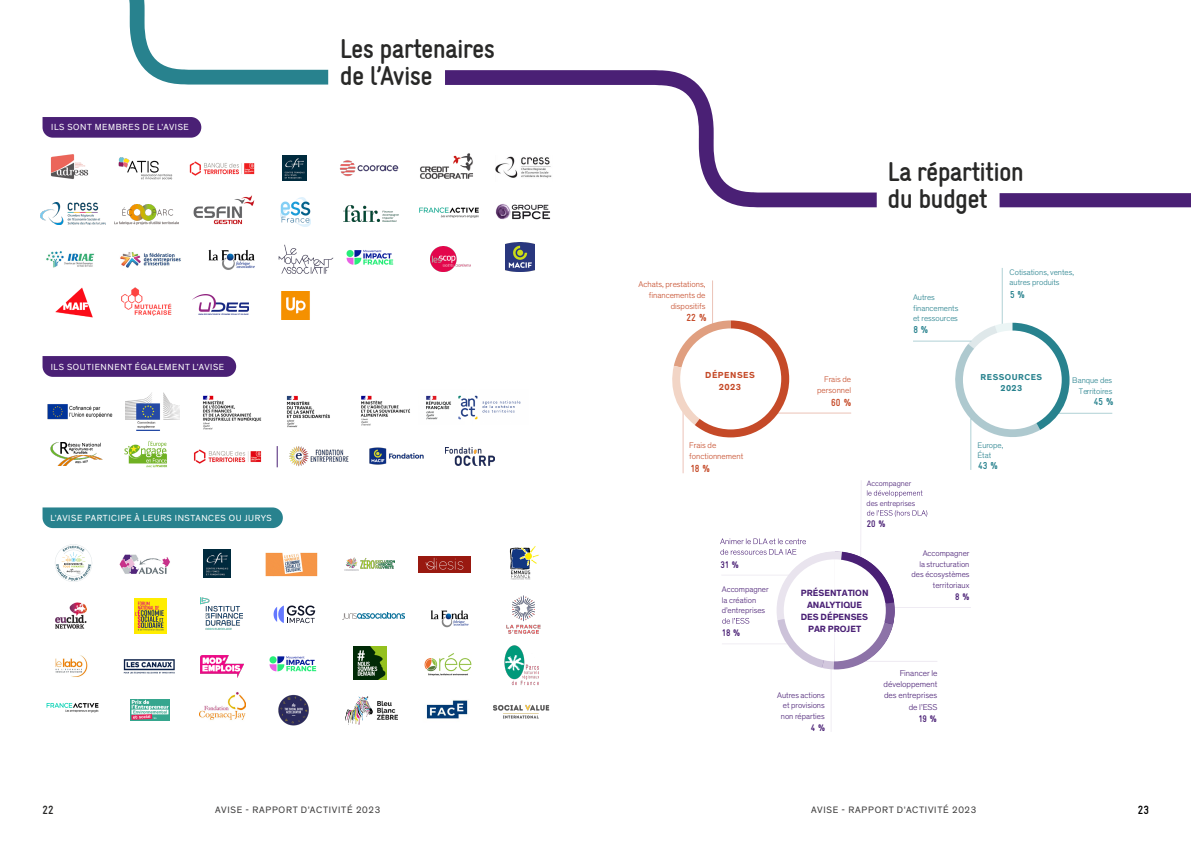
<style>
.page{position:relative;width:1191px;height:842px;background:#fff}
.page>*{position:absolute;margin:0;border:0;box-sizing:border-box;transform-origin:0 0}
.t1{font:700 condensed 27px/27px "Gravur LLTT";letter-spacing:-.03em;color:#282827}
.t2{font:700 12px "Gravur Condensed";color:#282827}
.t3{font:700 12px "Gravur Condensed";color:#000}
.t4{font:700 10.3px "Gravur Condensed";color:#c54a28}
.t5{font:700 10.1px "Gravur Condensed";color:#28828e}
.t6{font:700 9.6px "Gravur Condensed";color:#4a2075}
.t7{font:9.5px "Theinhardt";letter-spacing:.08em;color:#3c3b3b}
.t8{font:700 9.2px/11.8px "Theinhardt";color:#4a2075;text-align:center}
.t9{font:700 9.1px/11.6px "Theinhardt";color:#4a2075;text-align:center}
.t10{font:9px "Theinhardt";letter-spacing:.07em;color:#fff}
.t11{font:700 8.9px/11.4px "Theinhardt";color:#4a2075;text-align:center}
.t12{font:700 8.9px/11.3px "Theinhardt";letter-spacing:.06em;color:#c54a28;text-align:center}
.t13{font:700 8.7px/11px "Theinhardt";letter-spacing:.06em;color:#28828e;text-align:center}
.t14{font:300 8.5px/11.4px "Theinhardt";color:#4a2075;text-align:right}
.t15{font:300 8.4px/10.8px "Theinhardt";color:#c54a28;text-align:right}
.t16{font:300 8.3px/10.6px "Theinhardt";color:#4a2075;text-align:right}
.t17{font:300 8.2px/10.5px "Theinhardt";color:#28828e}
.t18{font:300 7.8px "Theinhardt";color:#4a2075}
</style>
<div class="page">
<svg style="left:129px;top:0;width:199px;height:85px"></svg>
<svg style="left:445px;top:70px;width:431px;height:137px"></svg>
<div style="left:43px;top:117px;width:158px;height:21px;background:#4a2075"></div>
<img style="left:50px;top:154px;width:38px;height:25px">
<img style="left:420px;top:152px;width:53px;height:27px">
<img style="left:280px;top:198px;width:31px;height:28px">
<img style="left:46px;top:251px;width:49px;height:17px">
<img style="left:505px;top:243px;width:29px;height:28px">
<img style="left:189px;top:161px;width:66px;height:15px">
<img style="left:419px;top:202px;width:64px;height:16px">
<img style="left:208px;top:249px;width:47px;height:21px">
<img style="left:121px;top:287px;width:51px;height:29px">
<img style="left:119px;top:157px;width:54px;height:23px">
<img style="left:41px;top:203px;width:64px;height:21px">
<img style="left:344px;top:205px;width:54px;height:17px">
<img style="left:120px;top:252px;width:61px;height:16px">
<img style="left:278px;top:244px;width:56px;height:30px">
<img style="left:283px;top:156px;width:24px;height:25px">
<img style="left:115px;top:204px;width:64px;height:20px">
<img style="left:493px;top:203px;width:60px;height:17px">
<img style="left:430px;top:246px;width:40px;height:25px">
<img style="left:192px;top:295px;width:56px;height:19px">
<img style="left:339px;top:160px;width:60px;height:17px">
<img style="left:193px;top:195px;width:61px;height:30px">
<img style="left:346px;top:250px;width:48px;height:15px">
<img style="left:55px;top:287px;width:38px;height:31px">
<img style="left:281px;top:292px;width:29px;height:27px">
<img style="left:496px;top:155px;width:56px;height:26px">
<svg style="left:43px;top:356px;width:193px;height:21px;background:#4e2578"></svg>
<img style="left:47px;top:404px;width:66px;height:15px">
<img style="left:193px;top:449px;width:69px;height:15px">
<img style="left:203px;top:395px;width:59px;height:35px">
<img style="left:360px;top:395px;width:50px;height:31px">
<img style="left:289px;top:446px;width:60px;height:21px">
<img style="left:126px;top:393px;width:54px;height:37px">
<img style="left:426px;top:395px;width:95px;height:25px">
<img style="left:369px;top:447px;width:55px;height:18px">
<img style="left:286px;top:395px;width:44px;height:33px">
<img style="left:445px;top:448px;width:49px;height:17px">
<svg style="left:277px;top:446px;width:1px;height:21px"></svg>
<img style="left:124px;top:440px;width:43px;height:28px">
<img style="left:50px;top:442px;width:53px;height:23px">
<div style="left:999px;top:193px;width:192px;height:14px;background:#4a2075"></div>
<div style="left:43px;top:507px;width:240px;height:21px;background:#28828e"></div>
<img style="left:204px;top:549px;width:27px;height:29px">
<img style="left:55px;top:544px;width:37px;height:38px">
<img style="left:342px;top:612px;width:63px;height:8px">
<img style="left:123px;top:659px;width:52px;height:15px">
<img style="left:265px;top:552px;width:52px;height:24px">
<img style="left:418px;top:556px;width:53px;height:16px">
<img style="left:46px;top:702px;width:53px;height:11px">
<img style="left:200px;top:692px;width:46px;height:28px">
<img style="left:426px;top:700px;width:42px;height:19px">
<img style="left:200px;top:598px;width:43px;height:31px">
<img style="left:345px;top:696px;width:52px;height:28px">
<img style="left:344px;top:557px;width:50px;height:14px">
<img style="left:278px;top:694px;width:31px;height:32px">
<img style="left:135px;top:599px;width:32px;height:35px">
<svg style="left:273px;top:605px;width:42px;height:18px"></svg>
<img style="left:509px;top:546px;width:30px;height:34px">
<img style="left:56px;top:602px;width:31px;height:27px">
<img style="left:201px;top:655px;width:42px;height:23px">
<img style="left:353px;top:647px;width:33px;height:33px">
<img style="left:55px;top:655px;width:33px;height:22px">
<img style="left:424px;top:653px;width:47px;height:22px">
<img style="left:504px;top:646px;width:35px;height:39px">
<img style="left:430px;top:610px;width:39px;height:18px">
<img style="left:130px;top:699px;width:39px;height:22px">
<img style="left:506px;top:595px;width:35px;height:39px">
<img style="left:493px;top:704px;width:56px;height:15px">
<img style="left:269px;top:656px;width:48px;height:16px">
<img style="left:119px;top:554px;width:51px;height:20px">
<hr style="left:712px;top:280px;width:1px;height:76px;background:#c54a28">
<hr style="left:775px;top:413px;width:76px;height:1px;background:#c54a28">
<hr style="left:682px;top:407px;width:1px;height:66px;background:#c54a28">
<svg style="left:672px;top:320px;width:117px;height:117px"></svg>
<div style="left:680px;top:328px;width:101px;height:101px;background:#fff;border-radius:50%"></div>
<hr style="left:970px;top:419px;width:1px;height:51px;background:#28828e">
<hr style="left:913px;top:341px;width:58px;height:1px;background:#28828e">
<hr style="left:1001px;top:268px;width:1px;height:63px;background:#28828e">
<hr style="left:1055px;top:413px;width:57px;height:1px;background:#28828e">
<svg style="left:951px;top:323px;width:118px;height:115px"></svg>
<div style="left:963px;top:331px;width:98px;height:98px;background:#fff;border-radius:50%"></div>
<hr style="left:861px;top:661px;width:76px;height:1px;background:#4a2075">
<hr style="left:892px;top:607px;width:78px;height:1px;background:#4a2075">
<svg style="left:720px;top:481px;width:207px;height:251px"></svg>
<p class="t10" style="left:51px;top:122px;width:139px">ILS SONT MEMBRES DE L’AVISE</p>
<h1 class="t1" style="left:340px;top:33px;width:157px">Les partenaires de l’Avise</h1>
<p class="t10" style="left:51px;top:361px;width:175px">ILS SOUTIENNENT ÉGALEMENT L’AVISE</p>
<p class="t10" style="left:51px;top:512px;width:223px">L’AVISE PARTICIPE À LEURS INSTANCES OU JURYS</p>
<h1 class="t1" style="left:887px;top:157px;width:138px">La répartition du budget</h1>
<p class="t15" style="left:638px;top:279px;width:68px">Achats, prestations, financements de dispositifs</p>
<p class="t4" style="left:686px;top:311px;width:22px">22 %</p>
<p class="t17" style="left:913px;top:292px;width:47px">Autres financements et ressources</p>
<p class="t5" style="left:913px;top:324px;width:16px">8 %</p>
<p class="t17" style="left:1009px;top:267px;width:66px">Cotisations, ventes, autres produits</p>
<p class="t5" style="left:1010px;top:289px;width:16px">5 %</p>
<p class="t12" style="left:705px;top:370px;width:51px">DÉPENSES<br>2023</p>
<p class="t15" style="left:817px;top:374px;width:36px">Frais de personnel</p>
<p class="t13" style="left:980px;top:372px;width:63px">RESSOURCES<br>2023</p>
<p class="t17" style="left:1072px;top:375px;width:42px;text-align:right">Banque des<br>Territoires</p>
<p class="t4" style="left:831px;top:397px;width:21px">60 %</p>
<p class="t5" style="left:1093px;top:396px;width:21px">45 %</p>
<p class="t15" style="left:689px;top:440px;width:55px;text-align:left">Frais de fonctionnement</p>
<p class="t17" style="left:977px;top:440px;width:27px">Europe,<br>État</p>
<p class="t4" style="left:690px;top:463px;width:21px">18 %</p>
<p class="t5" style="left:978px;top:460px;width:21px">43 %</p>
<p class="t18" style="left:867px;top:478px;width:46px">Accompagner</p>
<p class="t18" style="left:866px;top:498px;width:50px">des entreprises</p>
<p class="t6" style="left:866px;top:518px;width:20px">20 %</p>
<p class="t6" style="left:720px;top:559px;width:20px">31 %</p>
<p class="t16" style="left:722px;top:584px;width:48px;text-align:left">Accompagner la création d’entreprises</p>
<p class="t6" style="left:722px;top:627px;width:20px">18 %</p>
<p class="t8" style="left:801px;top:588px;width:69px">PRÉSENTATION<br>ANALYTIQUE<br>DES DÉPENSES<br>PAR PROJET</p>
<p class="t9" style="left:802px;top:588px;width:69px">PRÉSENTATION<br>ANALYTIQUE<br>DES DÉPENSES<br>PAR PROJET</p>
<p class="t11" style="left:804px;top:589px;width:67px">PRÉSENTATION<br>ANALYTIQUE<br>DES DÉPENSES<br>PAR PROJET</p>
<p class="t16" style="left:911px;top:548px;width:59px">Accompagner<br>la structuration des écosystèmes territoriaux</p>
<p class="t6" style="left:955px;top:592px;width:16px">8 %</p>
<p class="t16" style="left:781px;top:690px;width:45px;text-align:justify;text-indent:-4px">Autres actions et provisions non réparties</p>
<p class="t6" style="left:811px;top:722px;width:16px">4 %</p>
<p class="t14" style="left:883px;top:667px;width:55px">Financer le développement des entreprises de l’ESS</p>
<p class="t6" style="left:918px;top:714px;width:20px">19 %</p>
<h2 class="t2" style="left:43px;top:803px;width:13px">22</h2>
<p class="t7" style="left:215px;top:804px;width:167px">AVISE - RAPPORT D’ACTIVITÉ 2023</p>
<p class="t7" style="left:811px;top:804px;width:167px">AVISE - RAPPORT D’ACTIVITÉ 2023</p>
<h2 class="t3" style="left:1138px;top:803px;width:13px">23</h2>
</div>
